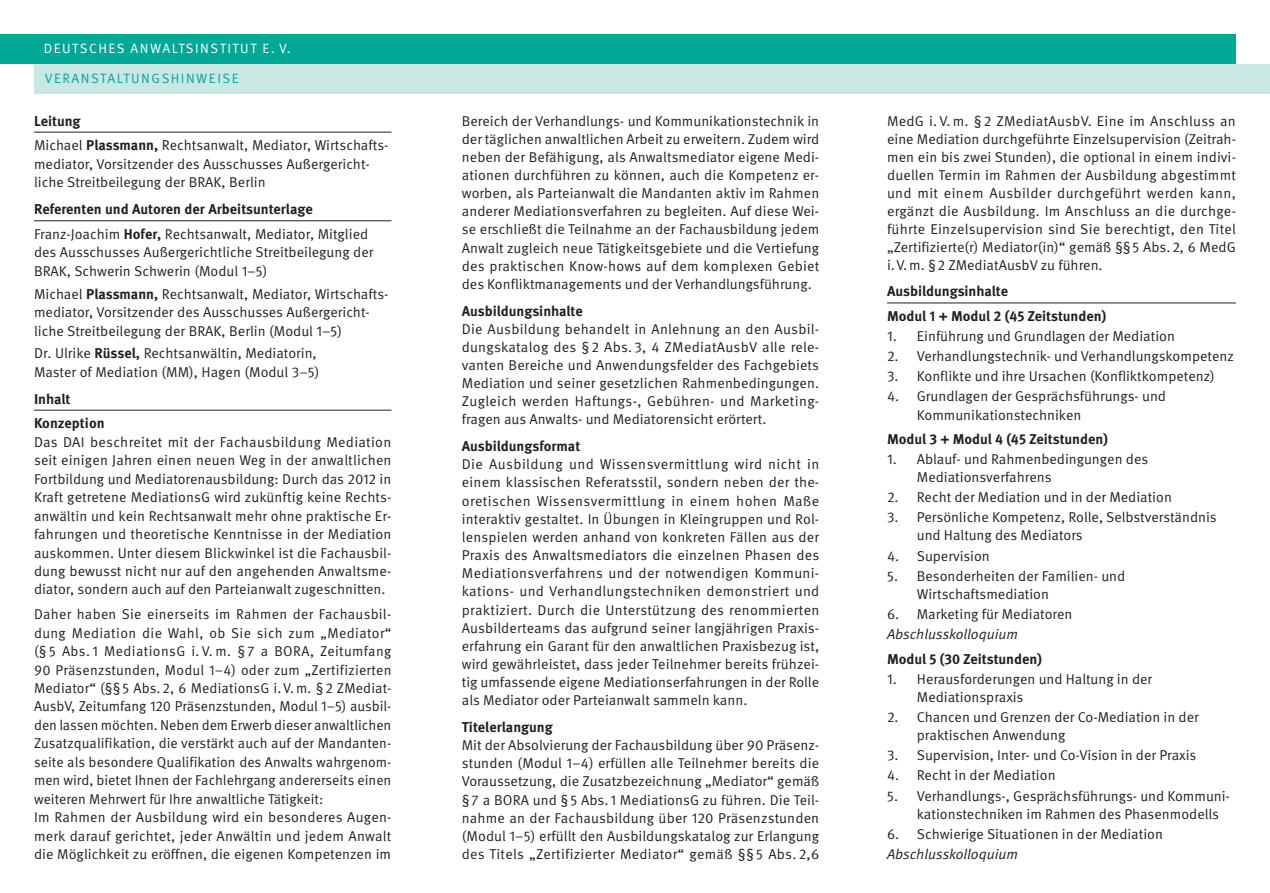
<style>
.page{position:relative;width:1270px;height:893px;background:#fff}
.page>*{position:absolute;margin:0;border:0;box-sizing:border-box;transform-origin:0 0}
.Inhaltstext{font:14.25px/18.1px "Meta OT Norm";color:#231f20;text-align:justify}
.Fließtext{font:14.25px/18.5px "Meta OT Norm";color:#231f20}
.Inhaltstext-2{font:700 14.25px "Meta OT";color:#231f20}
.Fließtext_Bold_Linie{font:700 14.25px "Meta OT";color:#231f20}
.Inhaltstext-3{font:14.25px "Meta OT Norm Ita";color:#231f20}
.t1{font:13.5px "Meta OT Norm";letter-spacing:.11em;color:#fff}
.t2{font:13.5px "Meta OT Norm";letter-spacing:.11em;color:#00a895}
.s1{font-family:"Meta OT";font-weight:700}
</style>
<div class="page">
<div style="left:34px;top:64px;width:1235px;height:30px;background:#c9e8e4"></div>
<div style="left:0;top:34px;width:1235px;height:30px;background:#00a895"></div>
<hr style="left:34px;top:132px;width:357px;height:1px;background:#231f20">
<hr style="left:34px;top:221px;width:357px;height:1px;background:#231f20">
<hr style="left:34px;top:410px;width:357px;height:1px;background:#231f20">
<hr style="left:887px;top:303px;width:348px;height:1px;background:#231f20">
<p class="t1" style="left:44px;top:40px;width:248px">DEUTSCHES ANWALTSINSTITUT E. V.</p>
<p class="t2" style="left:45px;top:70px;width:195px">VERANSTALTUNGSHINWEISE</p>
<p class="Fließtext_Bold_Linie" style="left:34px;top:112px;width:48px">Leitung</p>
<p class="Fließtext" style="left:34px;top:136px;width:356px">Michael <span class="s1">Plassmann,</span> Rechtsanwalt, Mediator, Wirtschafts&shy;mediator, Vorsitzender des Ausschusses Außergericht&shy;liche Streitbeilegung der BRAK, Berlin</p>
<p class="Fließtext_Bold_Linie" style="left:34px;top:200px;width:280px">Referenten und Autoren der Arbeitsunterlage</p>
<p class="Fließtext" style="left:34px;top:225px;width:341px">Franz-Joachim <span class="s1">Hofer,</span> Rechtsanwalt, Mediator, Mitglied des Ausschusses Außergerichtliche Streitbeilegung der<br>BRAK, Schwerin Schwerin (Modul 1–5)</p>
<p class="Fließtext" style="left:34px;top:285px;width:356px">Michael <span class="s1">Plassmann,</span> Rechtsanwalt, Mediator, Wirtschafts&shy;mediator, Vorsitzender des Ausschusses Außergericht&shy;liche Streitbeilegung der BRAK, Berlin (Modul 1–5)</p>
<p class="Fließtext" style="left:34px;top:344px;width:287px">Dr. Ulrike <span class="s1">Rüssel,</span> Rechtsanwältin, Mediatorin,<br>Master of Mediation (MM), Hagen (Modul 3–5)</p>
<p class="Fließtext_Bold_Linie" style="left:34px;top:390px;width:38px">Inhalt</p>
<p class="Inhaltstext-2" style="left:34px;top:414px;width:72px">Konzeption</p>
<p class="Inhaltstext" style="left:34px;top:433px;width:359px">Das DAI beschreitet mit der Fachausbildung Mediation seit einigen Jahren einen neuen Weg in der anwaltlichen Fortbildung und Mediatorenausbildung: Durch das 2012 in Kraft getretene MediationsG wird zukünftig keine Rechts&shy;anwältin und kein Rechtsanwalt mehr ohne praktische Er&shy;fahrungen und theoretische Kenntnisse in der Mediation auskommen. Unter diesem Blickwinkel ist die Fachausbil&shy;dung bewusst nicht nur auf den angehenden Anwaltsme&shy;diator, sondern auch auf den Parteianwalt zugeschnitten.</p>
<p class="Inhaltstext" style="left:34px;top:605px;width:359px">Daher haben Sie einerseits im Rahmen der Fachausbil&shy;dung Mediation die Wahl, ob Sie sich zum „Mediator“ (§ 5 Abs.1 MediationsG i. V. m. § 7 a BORA, Zeitumfang 90 Präsenzstunden, Modul 1–4) oder zum „Zertifizierten Mediator“ (§§ 5 Abs. 2, 6 MediationsG i.V. m. § 2 ZMediat-AusbV, Zeitumfang 120 Präsenzstunden, Modul 1–5) ausbil&shy;den lassen möchten. Neben dem Erwerb dieser anwaltlichen Zusatzqualifikation, die verstärkt auch auf der Mandanten&shy;seite als besondere Qualifikation des Anwalts wahrgenom&shy;men wird, bietet Ihnen der Fachlehrgang andererseits einen weiteren Mehrwert für Ihre anwaltliche Tätigkeit:</p>
<p class="Inhaltstext" style="left:34px;top:808px;width:359px">Im Rahmen der Ausbildung wird ein besonderes Augen&shy;merk darauf gerichtet, jeder Anwältin und jedem Anwalt die Möglichkeit zu eröffnen, die eigenen Kompetenzen im</p>
<p class="Inhaltstext" style="left:462px;top:112px;width:359px">Bereich der Verhandlungs- und Kommunikationstechnik in der täglichen anwaltlichen Arbeit zu erweitern. Zudem wird neben der Befähigung, als Anwaltsmediator eigene Medi&shy;ationen durchführen zu können, auch die Kompetenz er&shy;worben, als Parteianwalt die Mandanten aktiv im Rahmen anderer Mediationsverfahren zu begleiten. Auf diese Wei&shy;se erschließt die Teilnahme an der Fachausbildung jedem Anwalt zugleich neue Tätigkeitsgebiete und die Vertiefung des praktischen Know-hows auf dem komplexen Gebiet des Konfliktmanagements und der Verhandlungsführung.</p>
<p class="Inhaltstext-2" style="left:462px;top:302px;width:122px">Ausbildungsinhalte</p>
<p class="Inhaltstext" style="left:462px;top:320px;width:359px">Die Ausbildung behandelt in Anlehnung an den Ausbil&shy;dungskatalog des § 2 Abs. 3, 4 ZMediatAusbV alle rele&shy;vanten Bereiche und Anwendungsfelder des Fachgebiets Mediation und seiner gesetzlichen Rahmenbedingungen.<br>Zugleich werden Haftungs-, Gebühren- und Marketing&shy;fragen aus Anwalts- und Mediatorensicht erörtert.</p>
<p class="Inhaltstext-2" style="left:462px;top:437px;width:120px">Ausbildungsformat</p>
<p class="Inhaltstext" style="left:462px;top:455px;width:359px">Die Ausbildung und Wissensvermittlung wird nicht in einem klassischen Referatsstil, sondern neben der the&shy;oretischen Wissensvermittlung in einem hohen Maße interaktiv gestaltet. In Übungen in Kleingruppen und Rol&shy;lenspielen werden anhand von konkreten Fällen aus der Praxis des Anwaltsmediators die einzelnen Phasen des Mediationsverfahrens und der notwendigen Kommuni&shy;kations- und Verhandlungstechniken demonstriert und praktiziert. Durch die Unterstützung des renommierten Ausbilderteams das aufgrund seiner langjährigen Praxis&shy;erfahrung ein Garant für den anwaltlichen Praxisbezug ist, wird gewährleistet, dass jeder Teilnehmer bereits frühzei&shy;tig umfassende eigene Mediationserfahrungen in der Rolle als Mediator oder Parteianwalt sammeln kann.</p>
<p class="Inhaltstext-2" style="left:462px;top:718px;width:92px">Titelerlangung</p>
<p class="Inhaltstext" style="left:462px;top:736px;width:359px">Mit der Absolvierung der Fachausbildung über 90 Präsenz&shy;stunden (Modul 1–4) erfüllen alle Teilnehmer bereits die Voraussetzung, die Zusatzbezeichnung „Mediator“ gemäß §7 a BORA und § 5 Abs.1 MediationsG zu führen. Die Teil&shy;nahme an der Fachausbildung über 120 Präsenzstunden (Modul 1–5) erfüllt den Ausbildungskatalog zur Erlangung des Titels „Zertifizierter Mediator“ gemäß §§ 5 Abs. 2,6</p>
<p class="Inhaltstext" style="left:887px;top:112px;width:350px">MedG i.V. m. § 2 ZMediatAusbV. Eine im Anschluss an eine Mediation durchgeführte Einzelsupervision (Zeitrah&shy;men ein bis zwei Stunden), die optional in einem indivi&shy;duellen Termin im Rahmen der Ausbildung abgestimmt und mit einem Ausbilder durchgeführt werden kann, ergänzt die Ausbildung. Im Anschluss an die durchge&shy;führte Einzelsupervision sind Sie berechtigt, den Titel „Zertifizierte(r) Mediator(in)“ gemäß §§5 Abs.2, 6 MedG i.V.m. §2 ZMediatAusbV zu führen.</p>
<p class="Fließtext_Bold_Linie" style="left:887px;top:282px;width:122px">Ausbildungsinhalte</p>
<p class="Inhaltstext-2" style="left:887px;top:307px;width:221px">Modul 1 + Modul 2 (45 Zeitstunden)</p>
<p class="Inhaltstext" style="left:887px;top:327px;width:289px">1. Einführung und Grundlagen der Mediation</p>
<p class="Inhaltstext" style="left:887px;top:347px;width:348px">2. Verhandlungstechnik- und Verhandlungskompetenz</p>
<p class="Inhaltstext" style="left:887px;top:367px;width:329px">3. Konflikte und ihre Ursachen (Konfliktkompetenz)</p>
<p class="Inhaltstext" style="left:916px;top:388px;width:251px;text-indent:-30px">4. Grundlagen der Gesprächsführungs- und<br>Kommunikationstechniken</p>
<p class="Inhaltstext-2" style="left:887px;top:430px;width:222px">Modul 3 + Modul 4 (45 Zeitstunden)</p>
<p class="Inhaltstext" style="left:916px;top:450px;width:233px;text-indent:-30px">1. Ablauf- und Rahmenbedingungen des<br>Mediationsverfahrens</p>
<p class="Inhaltstext" style="left:887px;top:488px;width:286px">2. Recht der Mediation und in der Mediation</p>
<p class="Inhaltstext" style="left:916px;top:509px;width:301px;text-indent:-30px">3. Persönliche Kompetenz, Rolle, Selbstverständnis und Haltung des Mediators</p>
<p class="Inhaltstext" style="left:887px;top:547px;width:104px">4. Supervision</p>
<p class="Inhaltstext" style="left:916px;top:567px;width:210px;text-indent:-30px">5. Besonderheiten der Familien- und<br>Wirtschaftsmediation</p>
<p class="Inhaltstext" style="left:887px;top:605px;width:187px">6. Marketing für Mediatoren</p>
<p class="Inhaltstext-3" style="left:887px;top:626px;width:132px">Abschlusskolloquium</p>
<p class="Inhaltstext-2" style="left:887px;top:650px;width:156px">Modul 5 (30 Zeitstunden)</p>
<p class="Inhaltstext" style="left:916px;top:670px;width:237px;text-indent:-30px">1. Herausforderungen und Haltung in der<br>Mediationspraxis</p>
<p class="Inhaltstext" style="left:916px;top:708px;width:283px;text-indent:-30px">2. Chancen und Grenzen der Co-Mediation in der praktischen Anwendung</p>
<p class="Inhaltstext" style="left:887px;top:746px;width:311px">3. Supervision, Inter- und Co-Vision in der Praxis</p>
<p class="Inhaltstext" style="left:887px;top:767px;width:170px">4. Recht in der Mediation</p>
<p class="Inhaltstext" style="left:916px;top:787px;width:314px;text-indent:-30px">5. Verhandlungs-, Gesprächsführungs- und Kommuni&shy;kationstechniken im Rahmen des Phasenmodells</p>
<p class="Inhaltstext" style="left:887px;top:825px;width:277px">6. Schwierige Situationen in der Mediation</p>
<p class="Inhaltstext-3" style="left:887px;top:846px;width:132px">Abschlusskolloquium</p>
</div>
